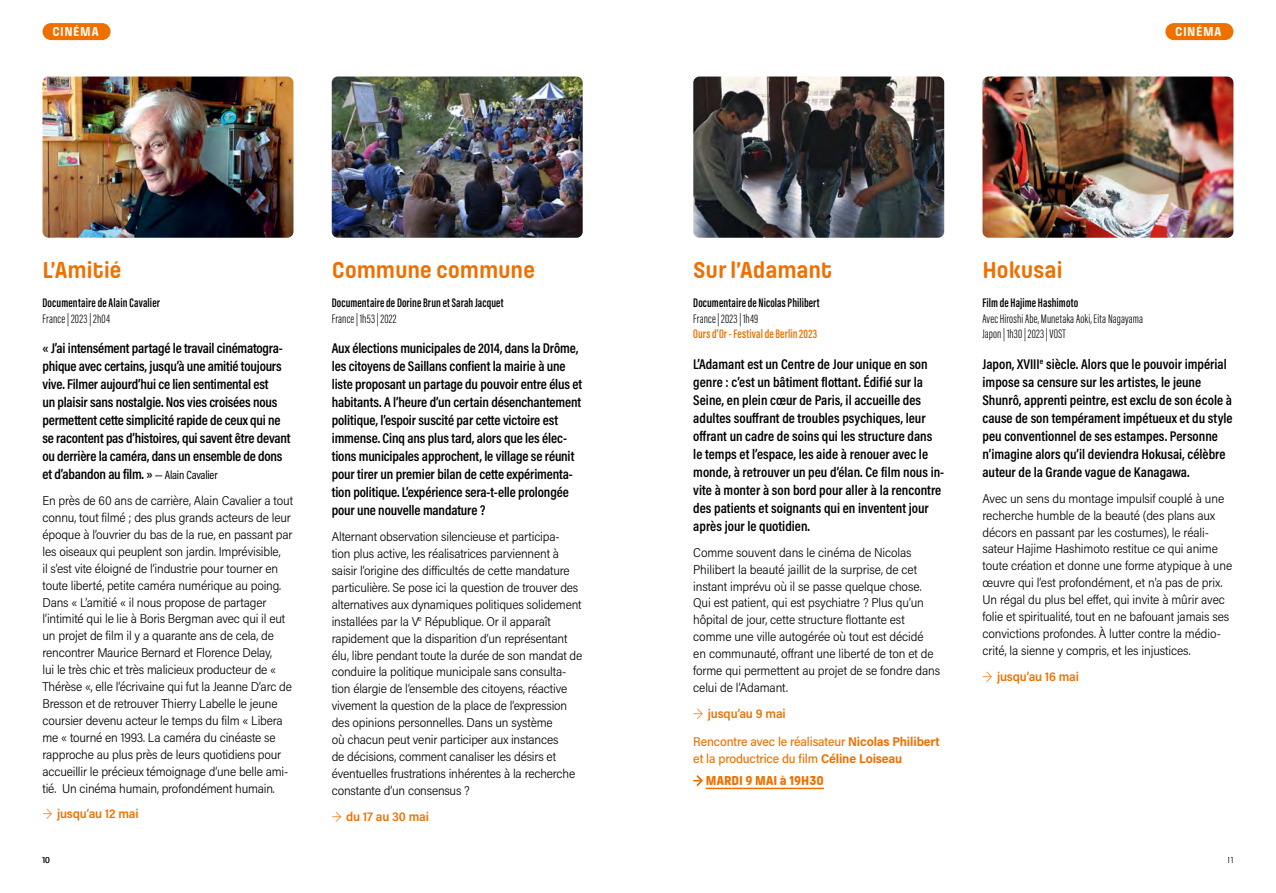
<style>
.page{position:relative;width:1276px;height:893px;background:#fff}
.page>*{position:absolute;margin:0;border:0;box-sizing:border-box;transform-origin:0 0}
.t1{font:700 24px "Pilcrow Soft";letter-spacing:-.01em;color:#ee7100}
.t2{font:600 14.25px/18px "Acumin Pro Cond";letter-spacing:-.005em;color:#000}
.t3{font:800 13.5px "Pilcrow Soft";color:#ee7100}
.t4{font:700 13.5px "Pilcrow Soft";letter-spacing:.035em;color:#fff}
.t5{font:300 12.75px/17px "Acumin Pro Semi Cond";letter-spacing:-.015em;color:#000}
.t6{font:600 12.75px "Acumin Pro Extra Cond";letter-spacing:.01em;color:#000}
.t7{font:300 12.75px/15.8px "Acumin Pro Extra Cond";letter-spacing:.015em;color:#000}
.t8{font:500 12.75px/17px "Acumin Pro Semi Cond";letter-spacing:-.01em;color:#ee7100}
.t9{font:600 12.75px "Acumin Pro Semi Cond";letter-spacing:-.01em;color:#ee7100}
.t10{font:600 12.75px "Acumin Pro Extra Cond";letter-spacing:.015em;color:#ee7100}
.t11{font:300 9px "Acumin Pro Semi Cond";color:#000}
.s1{font-weight:400;font-size:12px}
.s2{font-weight:300}
.s3{font-weight:700}
.s4{font-family:"Acumin Pro Semi Cond";font-weight:300;font-size:12px}
</style>
<div class="page">
<img style="left:332px;top:77px;width:251px;height:161px">
<img style="left:43px;top:77px;width:250px;height:161px">
<div style="left:1165px;top:23px;width:68px;height:17px;background:#ee7100;border-radius:9px"></div>
<div style="left:43px;top:23px;width:68px;height:17px;background:#ee7100;border-radius:9px"></div>
<img style="left:982px;top:77px;width:251px;height:161px">
<hr style="left:706px;top:788px;width:118px;height:1px;background:#ee7100">
<img style="left:693px;top:77px;width:251px;height:161px">
<p class="t4" style="left:52px;top:25px;width:48px">CINÉMA</p>
<p class="t4" style="left:1175px;top:25px;width:48px">CINÉMA</p>
<h1 class="t1" style="left:43px;top:258px;width:81px">L’Amitié</h1>
<p class="t6" style="left:43px;top:295px;width:119px">Documentaire de Alain Cavalier</p>
<p class="t7" style="left:43px;top:310px;width:69px">France | 2023 | 2h04</p>
<p class="t2" style="left:43px;top:339px;width:249px">« J’ai intensément partagé le travail cinématogra&shy;phique avec certains, jusqu’à une amitié toujours vive. Filmer aujourd’hui ce lien sentimental est<br>un plaisir sans nostalgie. Nos vies croisées nous permettent cette simplicité rapide de ceux qui ne se racontent pas d’histoires, qui savent être devant ou derrière la caméra, dans un ensemble de dons et d’abandon au film. » <span class="s1">— Alain Cavalier</span></p>
<p class="t5" style="left:43px;top:491px;width:252px">En près de 60 ans de carrière, Alain Cavalier a tout connu, tout filmé ; des plus grands acteurs de leur époque à l’ouvrier du bas de la rue, en passant par les oiseaux qui peuplent son jardin. Imprévisible,<br>il s’est vite éloigné de l’industrie pour tourner en toute liberté, petite caméra numérique au poing.<br>Dans « L’amitié « il nous propose de partager l’intimité qui le lie à Boris Bergman avec qui il eut un projet de film il y a quarante ans de cela, de rencontrer Maurice Bernard et Florence Delay,<br>lui le très chic et très malicieux producteur de « Thérèse «, elle l’écrivaine qui fut la Jeanne D’arc de Bresson et de retrouver Thierry Labelle le jeune coursier devenu acteur le temps du film « Libera me « tourné en 1993. La caméra du cinéaste se rapproche au plus près de leurs quotidiens pour accueillir le précieux témoignage d’une belle ami&shy;tié. Un cinéma humain, profondément humain.</p>
<p class="t9" style="left:43px;top:805px;width:98px"><span class="s2">→</span> jusqu’au 12 mai</p>
<h1 class="t1" style="left:332px;top:258px;width:205px">Commune commune</h1>
<p class="t6" style="left:332px;top:295px;width:173px">Documentaire de Dorine Brun et Sarah Jacquet</p>
<p class="t7" style="left:332px;top:310px;width:66px">France | 1h53 | 2022</p>
<p class="t2" style="left:332px;top:339px;width:252px">Aux élections municipales de 2014, dans la Drôme, les citoyens de Saillans confient la mairie à une liste proposant un partage du pouvoir entre élus et habitants. A l’heure d’un certain désenchantement politique, l’espoir suscité par cette victoire est immense. Cinq ans plus tard, alors que les élec&shy;tions municipales approchent, le village se réunit pour tirer un premier bilan de cette expérimenta&shy;tion politique. L’expérience sera-t-elle prolongée pour une nouvelle mandature ?</p>
<p class="t5" style="left:332px;top:527px;width:252px">Alternant observation silencieuse et participa-<br>tion plus active, les réalisatrices parviennent à saisir l’origine des difficultés de cette mandature particulière. Se pose ici la question de trouver des alternatives aux dynamiques politiques solidement installées par la V<sup>e</sup> République. Or il apparaît rapidement que la disparition d’un représentant élu, libre pendant toute la durée de son mandat de conduire la politique municipale sans consulta&shy;tion élargie de l’ensemble des citoyens, réactive vivement la question de la place de l’expression des opinions personnelles. Dans un système<br>où chacun peut venir participer aux instances<br>de décisions, comment canaliser les désirs et éventuelles frustrations inhérentes à la recherche constante d’un consensus ?</p>
<p class="t9" style="left:332px;top:807px;width:99px"><span class="s2">→</span> du 17 au 30 mai</p>
<h1 class="t1" style="left:693px;top:258px;width:141px">Sur l’Adamant</h1>
<p class="t6" style="left:693px;top:295px;width:128px">Documentaire de Nicolas Philibert</p>
<p class="t7" style="left:693px;top:310px;width:66px">France | 2023 | 1h49</p>
<p class="t10" style="left:693px;top:326px;width:125px">Ours d’Or - Festival de Berlin 2023</p>
<p class="t2" style="left:693px;top:355px;width:252px">L’Adamant est un Centre de Jour unique en son genre : c’est un bâtiment flottant. Édifié sur la Seine, en plein cœur de Paris, il accueille des adultes souffrant de troubles psychiques, leur offrant un cadre de soins qui les structure dans le temps et l’espace, les aide à renouer avec le monde, à retrouver un peu d’élan. Ce film nous in&shy;vite à monter à son bord pour aller à la rencontre des patients et soignants qui en inventent jour après jour le quotidien.</p>
<p class="t5" style="left:693px;top:543px;width:248px">Comme souvent dans le cinéma de Nicolas Philibert la beauté jaillit de la surprise, de cet instant imprévu où il se passe quelque chose.<br>Qui est patient, qui est psychiatre ? Plus qu’un hôpital de jour, cette structure flottante est comme une ville autogérée où tout est décidé<br>en communauté, offrant une liberté de ton et de forme qui permettent au projet de se fondre dans celui de l’Adamant.</p>
<p class="t9" style="left:693px;top:704px;width:94px"><span class="s2">→</span> jusqu’au 9 mai</p>
<p class="t8" style="left:693px;top:732px;width:248px">Rencontre avec le réalisateur <span class="s3">Nicolas Philibert </span>et la productrice du film <span class="s3">Céline Loiseau</span></p>
<p class="t3" style="left:693px;top:773px;width:132px"><span class="s4">→</span> MARDI 9 MAI à 19H30</p>
<h1 class="t1" style="left:982px;top:258px;width:82px">Hokusai</h1>
<p class="t6" style="left:982px;top:295px;width:97px">Film de Hajime Hashimoto</p>
<p class="t7" style="left:982px;top:310px;width:162px">Avec Hiroshi Abe, Munetaka Aoki, Eita Nagayama<br>Japon | 1h30 | 2023 | VOST</p>
<p class="t2" style="left:982px;top:355px;width:252px">Japon, XVIII<sup>e</sup> siècle. Alors que le pouvoir impérial impose sa censure sur les artistes, le jeune Shunrô, apprenti peintre, est exclu de son école à cause de son tempérament impétueux et du style peu conventionnel de ses estampes. Personne n’imagine alors qu’il deviendra Hokusai, célèbre auteur de la Grande vague de Kanagawa.</p>
<p class="t5" style="left:982px;top:489px;width:251px">Avec un sens du montage impulsif couplé à une recherche humble de la beauté (des plans aux décors en passant par les costumes), le réali&shy;sateur Hajime Hashimoto restitue ce qui anime toute création et donne une forme atypique à une œuvre qui l’est profondément, et n’a pas de prix.<br>Un régal du plus bel effet, qui invite à mûrir avec folie et spiritualité, tout en ne bafouant jamais ses convictions profondes. À lutter contre la médio&shy;crité, la sienne y compris, et les injustices.</p>
<p class="t9" style="left:982px;top:667px;width:98px"><span class="s2">→</span> jusqu’au 16 mai</p>
<p class="t11" style="left:43px;top:854px;width:9px">10</p>
<p class="t11" style="left:1228px;top:854px;width:7px">11</p>
</div>
